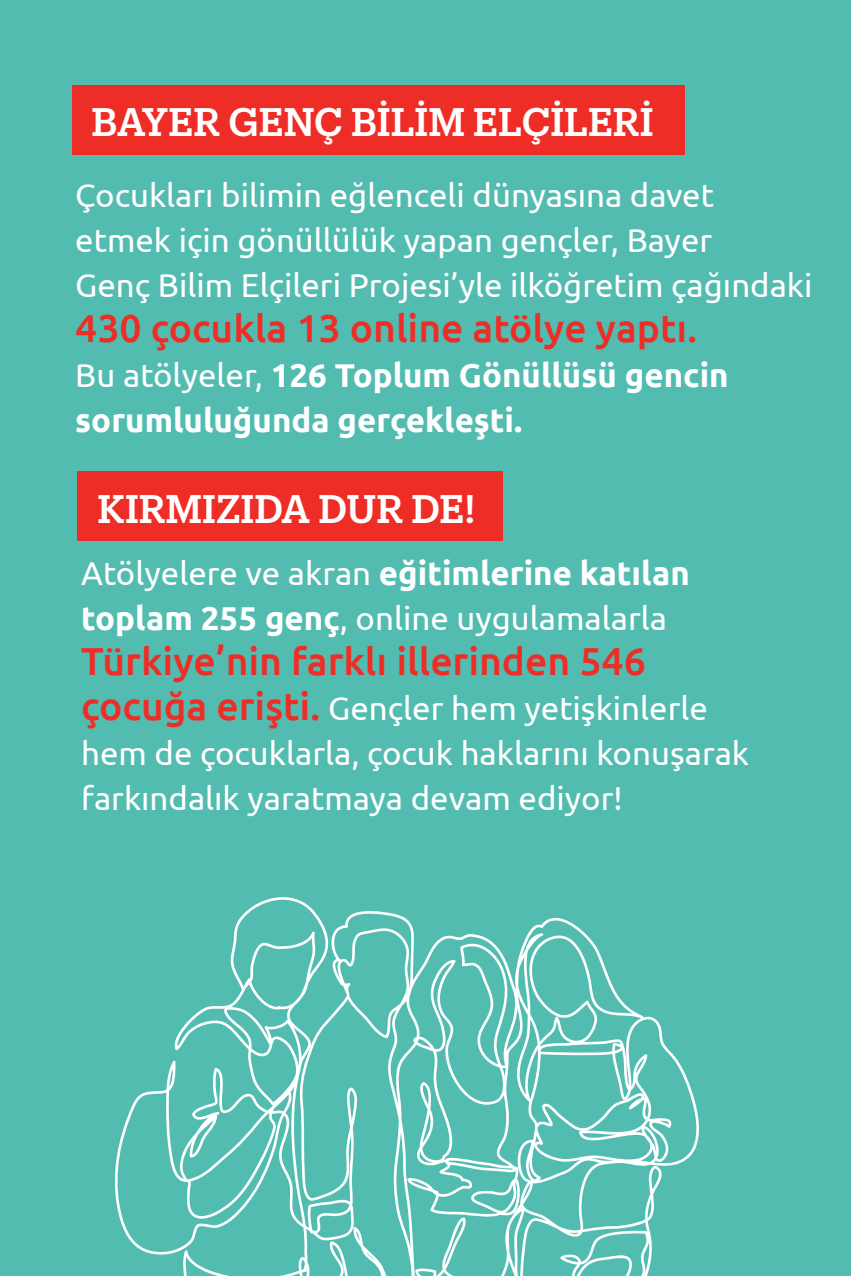
<style>
.page{position:relative;width:851px;height:1276px;background:#fff}
.page>*{position:absolute;margin:0;border:0;box-sizing:border-box;transform-origin:0 0}
.t1{font:500 39px "Ubuntu";color:#ee2d26}
.t2{font:500 39px "Produkt";color:#fff}
.t3{font:33px/45px "Ubuntu";color:#fff}
.t4{font:700 33px/45px "Ubuntu";color:#fff}
.s1{font-weight:400}
.s2{font-weight:700}
.s3{font-weight:500;font-size:39px;color:#ee2d26}
</style>
<div class="page">
<div style="left:0;top:0;width:850px;height:1276px;background:#53bcb1"></div>
<div style="left:72px;top:85px;width:613px;height:70px;background:#ee2d26"></div>
<div style="left:77px;top:471px;width:425px;height:70px;background:#ee2d26"></div>
<svg style="left:114px;top:897px;width:585px;height:379px"></svg>
<p class="t2" style="left:91px;top:94px;width:563px">BAYER GENÇ BİLİM ELÇİLERİ</p>
<p class="t3" style="left:75px;top:171px;width:738px">Çocukları bilimin eğlenceli dünyasına davet etmek için gönüllülük yapan gençler, Bayer<br>Genç Bilim Elçileri Projesi’yle ilköğretim çağındaki</p>
<p class="t1" style="left:75px;top:303px;width:623px">430 çocukla 13 online atölye yaptı.</p>
<p class="t4" style="left:75px;top:352px;width:654px"><span class="s1">Bu atölyeler,</span> 126 Toplum Gönüllüsü gencin sorumluluğunda gerçekleşti.</p>
<p class="t2" style="left:97px;top:482px;width:379px">KIRMIZIDA DUR DE!</p>
<p class="t3" style="left:81px;top:550px;width:610px">Atölyelere ve akran <span class="s2">eğitimlerine katılan toplam 255 genç</span>, online uygulamalarla</p>
<p class="t1" style="left:81px;top:637px;width:566px">Türkiye’nin farklı illerinden 546</p>
<p class="t3" style="left:81px;top:685px;width:669px"><span class="s3">çocuğa erişti.</span> Gençler hem yetişkinlerle hem de çocuklarla, çocuk haklarını konuşarak farkındalık yaratmaya devam ediyor!</p>
</div>
